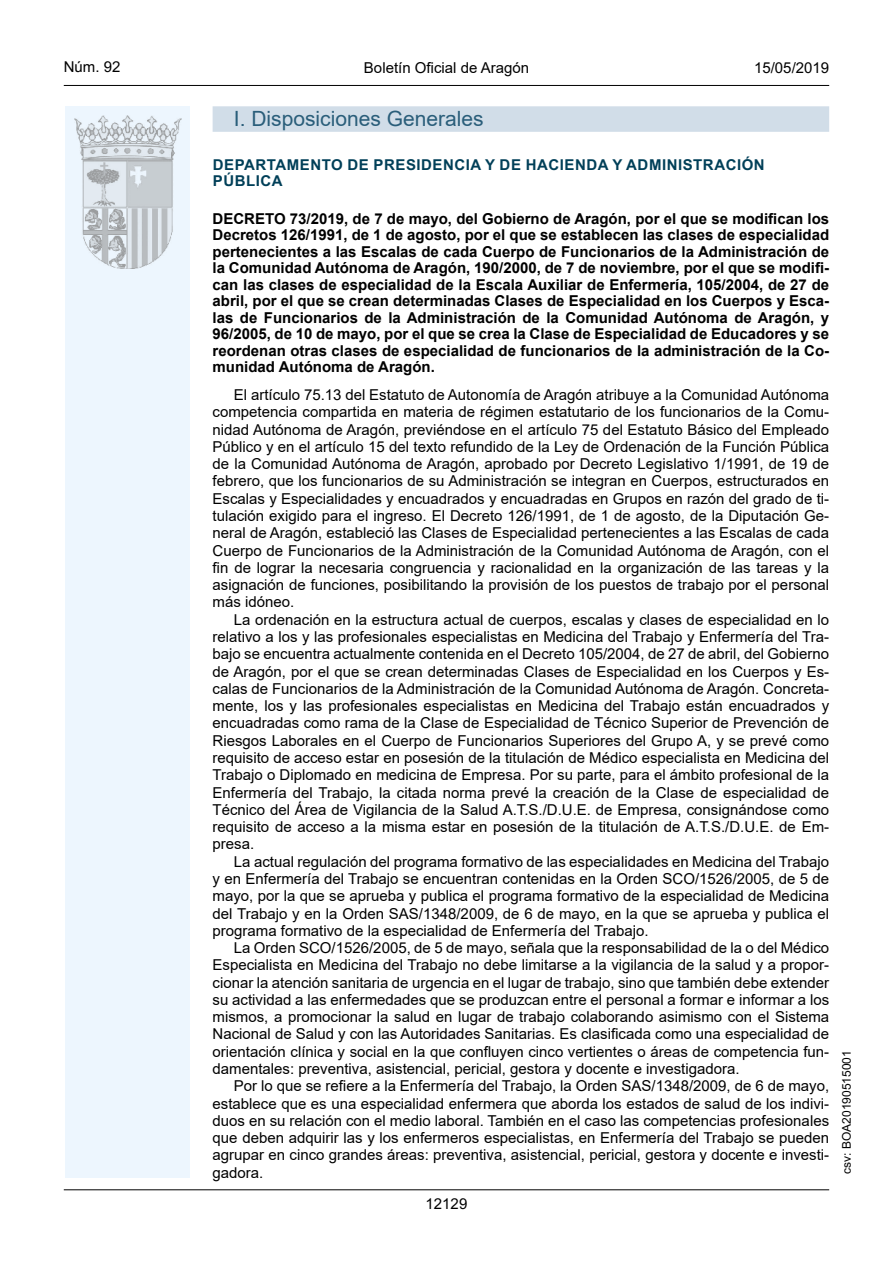
<style>
.page{position:relative;width:893px;height:1263px;background:#fff}
.page>*{position:absolute;margin:0;border:0;box-sizing:border-box;transform-origin:0 0}
.Titulo_sec{font:21px "Arial";color:#2a5e7a}
.inicio_de_parrafo{font:15px/17.2px "Arial";color:#000;text-align:justify}
.Titulo_text{font:700 15px/16.5px "Arial";color:#000;text-align:justify}
.emisor_text{font:15px/16.5px "Arial Bold MT2";letter-spacing:.035em;color:#003f58}
.estilo_head-c{font:15px "Arial";color:#000}
.estilo_head-d{font:15px "Arial MT2";color:#000}
.estilo_head-i{font:15px "Arial MT2";color:#000}
.numero_pagina{font:15px "Arial MT2";color:#000}
.estilo_head-i-2{font:12px "Arial MT2";color:#000}
</style>
<div class="page">
<div style="left:65px;top:106px;width:125px;height:1072px;background:#edf6fe"></div>
<img style="left:75px;top:115px;width:106px;height:153px">
<hr style="left:64px;top:85px;width:765px;height:1px;background:#000">
<hr style="left:64px;top:1189px;width:765px;height:1px;background:#000">
<div style="left:213px;top:106px;width:616px;height:26px;background:#d1dde8"></div>
<p class="estilo_head-i" style="left:64px;top:57px;width:58px">Núm. 92</p>
<p class="estilo_head-c" style="left:364px;top:57px;width:167px">Boletín Oficial de Aragón</p>
<p class="estilo_head-d" style="left:754px;top:57px;width:77px">15/05/2019</p>
<p class="Titulo_sec" style="left:234px;top:104px;width:251px">I. Disposiciones Generales</p>
<p class="emisor_text" style="left:213px;top:156px;width:553px">DEPARTAMENTO DE PRESIDENCIA Y DE HACIENDA Y ADMINISTRACIÓN<br>PÚBLICA</p>
<p class="Titulo_text" style="left:213px;top:210px;width:618px">DECRETO 73/2019, de 7 de mayo, del Gobierno de Aragón, por el que se modifican los Decretos 126/1991, de 1 de agosto, por el que se establecen las clases de especialidad pertenecientes a las Escalas de cada Cuerpo de Funcionarios de la Administración de la Comunidad Autónoma de Aragón, 190/2000, de 7 de noviembre, por el que se modifi&shy;can las clases de especialidad de la Escala Auxiliar de Enfermería, 105/2004, de 27 de abril, por el que se crean determinadas Clases de Especialidad en los Cuerpos y Esca&shy;las de Funcionarios de la Administración de la Comunidad Autónoma de Aragón, y 96/2005, de 10 de mayo, por el que se crea la Clase de Especialidad de Educadores y se reordenan otras clases de especialidad de funcionarios de la administración de la Co&shy;munidad Autónoma de Aragón.</p>
<p class="inicio_de_parrafo" style="left:213px;top:386px;width:618px;text-indent:21px">El artículo 75.13 del Estatuto de Autonomía de Aragón atribuye a la Comunidad Autónoma competencia compartida en materia de régimen estatutario de los funcionarios de la Comu&shy;nidad Autónoma de Aragón, previéndose en el artículo 75 del Estatuto Básico del Empleado Público y en el artículo 15 del texto refundido de la Ley de Ordenación de la Función Pública de la Comunidad Autónoma de Aragón, aprobado por Decreto Legislativo 1/1991, de 19 de febrero, que los funcionarios de su Administración se integran en Cuerpos, estructurados en Escalas y Especialidades y encuadrados y encuadradas en Grupos en razón del grado de ti&shy;tulación exigido para el ingreso. El Decreto 126/1991, de 1 de agosto, de la Diputación Ge&shy;neral de Aragón, estableció las Clases de Especialidad pertenecientes a las Escalas de cada Cuerpo de Funcionarios de la Administración de la Comunidad Autónoma de Aragón, con el fin de lograr la necesaria congruencia y racionalidad en la organización de las tareas y la asignación de funciones, posibilitando la provisión de los puestos de trabajo por el personal más idóneo.</p>
<p class="inicio_de_parrafo" style="left:213px;top:611px;width:618px;text-indent:21px">La ordenación en la estructura actual de cuerpos, escalas y clases de especialidad en lo relativo a los y las profesionales especialistas en Medicina del Trabajo y Enfermería del Tra&shy;bajo se encuentra actualmente contenida en el Decreto 105/2004, de 27 de abril, del Gobierno de Aragón, por el que se crean determinadas Clases de Especialidad en los Cuerpos y Es&shy;calas de Funcionarios de la Administración de la Comunidad Autónoma de Aragón. Concreta&shy;mente, los y las profesionales especialistas en Medicina del Trabajo están encuadrados y encuadradas como rama de la Clase de Especialidad de Técnico Superior de Prevención de Riesgos Laborales en el Cuerpo de Funcionarios Superiores del Grupo A, y se prevé como requisito de acceso estar en posesión de la titulación de Médico especialista en Medicina del Trabajo o Diplomado en medicina de Empresa. Por su parte, para el ámbito profesional de la Enfermería del Trabajo, la citada norma prevé la creación de la Clase de especialidad de Técnico del Área de Vigilancia de la Salud A.T.S./D.U.E. de Empresa, consignándose como requisito de acceso a la misma estar en posesión de la titulación de A.T.S./D.U.E. de Em&shy;presa.</p>
<p class="inicio_de_parrafo" style="left:213px;top:853px;width:618px;text-indent:21px">La actual regulación del programa formativo de las especialidades en Medicina del Trabajo y en Enfermería del Trabajo se encuentran contenidas en la Orden SCO/1526/2005, de 5 de mayo, por la que se aprueba y publica el programa formativo de la especialidad de Medicina del Trabajo y en la Orden SAS/1348/2009, de 6 de mayo, en la que se aprueba y publica el programa formativo de la especialidad de Enfermería del Trabajo.</p>
<p class="inicio_de_parrafo" style="left:213px;top:939px;width:618px;text-indent:21px">La Orden SCO/1526/2005, de 5 de mayo, señala que la responsabilidad de la o del Médico Especialista en Medicina del Trabajo no debe limitarse a la vigilancia de la salud y a propor&shy;cionar la atención sanitaria de urgencia en el lugar de trabajo, sino que también debe extender su actividad a las enfermedades que se produzcan entre el personal a formar e informar a los mismos, a promocionar la salud en lugar de trabajo colaborando asimismo con el Sistema Nacional de Salud y con las Autoridades Sanitarias. Es clasificada como una especialidad de orientación clínica y social en la que confluyen cinco vertientes o áreas de competencia fun&shy;damentales: preventiva, asistencial, pericial, gestora y docente e investigadora.</p>
<p class="inicio_de_parrafo" style="left:213px;top:1077px;width:618px;text-indent:21px">Por lo que se refiere a la Enfermería del Trabajo, la Orden SAS/1348/2009, de 6 de mayo, establece que es una especialidad enfermera que aborda los estados de salud de los indivi&shy;duos en su relación con el medio laboral. También en el caso las competencias profesionales que deben adquirir las y los enfermeros especialistas, en Enfermería del Trabajo se pueden agrupar en cinco grandes áreas: preventiva, asistencial, pericial, gestora y docente e investi&shy;gadora.</p>
<p class="numero_pagina" style="left:426px;top:1193px;width:43px">12129</p>
<p class="estilo_head-i-2" style="left:838px;top:1174px;width:125px;rotate:-90deg">csv: BOA20190515001</p>
</div>
